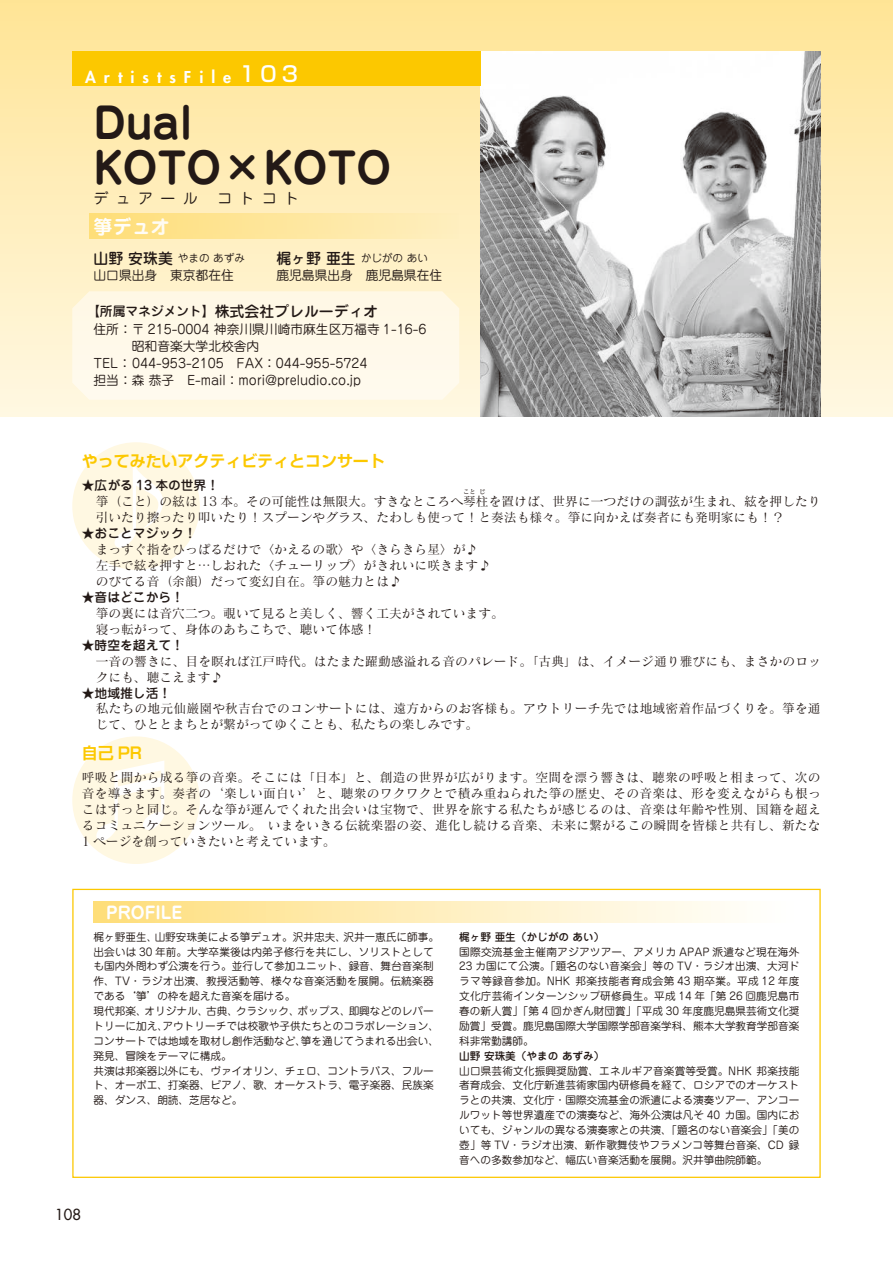
<style>
.page{position:relative;width:893px;height:1263px;background:#fff}
.page>*{position:absolute;margin:0;border:0;box-sizing:border-box;transform-origin:0 0}
.t1{font:700 42.45px/44.7px "Jun 501 Pro";color:#231916}
.t2{font:700 19.2px "Jun 501 Pro";color:#fff}
.t3{font:700 16.95px "Jun 501 Pro";color:#fff}
.t4{font:700 15.9px "Shin Go Pr 6 De";color:#fcc800}
.t5{font:800 15.9px "Futura Std";letter-spacing:.5em;color:#fff}
.t6{font:500 14.85px "Jun 34 Pro";color:#231916}
.t7{font:14.85px "Jun 201 Pro";letter-spacing:.5em;color:#231916}
.t8{font:500 14.85px "Futura Std";color:#231916}
.t9{font:12.75px/15.9px "Matisse Pro M";color:#231916}
.t10{font:12.75px/17px "Jun 201 Pro";color:#231916}
.t11{font:500 12.75px "Jun 34 Pro";color:#231916}
.t12{font:10.65px/14.9px "Jun 201 Pro";color:#231916;text-align:justify}
.t13{font:500 10.65px "Jun 34 Pro";color:#231916}
.t14{font:6.45px "Matisse Pro M";color:#231916}
.s1{font-family:"Shin Go Pr 6";font-weight:500;font-size:21.3px}
.s2{font-family:"Jun 34 Pro";font-weight:500;font-size:14.85px}
.s3{font-size:12.75px}
</style>
<div class="page">
<div style="left:0;top:0;width:893px;height:417px;background:linear-gradient(to bottom,#ffe496,#fff8e3)"></div>
<div style="left:72px;top:442px;width:128px;height:128px;background:#fff8e2;border-radius:50%"></div>
<svg style="left:115px;top:464px;width:48px;height:84px"></svg>
<div style="left:72px;top:736px;width:128px;height:128px;background:#fff8e2;border-radius:50%"></div>
<svg style="left:96px;top:761px;width:68px;height:80px"></svg>
<img style="left:480px;top:51px;width:341px;height:366px">
<div style="left:94px;top:901px;width:705px;height:22px;background:linear-gradient(to right,#fede7c,#fff)"></div>
<div style="left:72px;top:291px;width:387px;height:109px;background:#fff9e9"></div>
<div style="left:89px;top:214px;width:370px;height:25px;background:linear-gradient(to right,#fede77,#feeebf)"></div>
<div style="left:72px;top:51px;width:408px;height:34px;background:#fcc800"></div>
<h3 class="t5" style="left:85px;top:67px;width:215px">ArtistsFile<span class="s1">103</span></h3>
<h1 class="t1" style="left:94px;top:97px;width:299px">Dual<br>KOTO×KOTO</h1>
<h3 class="t7" style="left:94px;top:187px;width:106px">デュアール</h3>
<h3 class="t7" style="left:218px;top:187px;width:83px">コトコト</h3>
<h2 class="t2" style="left:94px;top:211px;width:78px">箏デュオ</h2>
<p class="t12" style="left:94px;top:250px;width:153px"><span class="s2">山野 安珠美</span> やまの あずみ</p>
<p class="t10" style="left:94px;top:265px;width:142px">山口県出身　東京都在住</p>
<p class="t12" style="left:276px;top:250px;width:153px"><span class="s2">梶ヶ野 亜生</span> かじがの あい</p>
<p class="t10" style="left:276px;top:265px;width:167px">鹿児島県出身　鹿児島県在住</p>
<h3 class="t6" style="left:87px;top:300px;width:293px"><span class="s3">【所属マネジメント】</span>株式会社プレルーディオ</h3>
<p class="t10" style="left:94px;top:320px;width:334px">住所：〒 215-0004 神奈川県川崎市麻生区万福寺 1-16-6　　　昭和音楽大学北校舎内<br>TEL： 044-953-2105　FAX：044-955-5724<br>担当：森 恭子　E-mail：mori@preludio.co.jp</p>
<h3 class="t4" style="left:82px;top:447px;width:304px">やってみたいアクティビティとコンサート</h3>
<p class="t11" style="left:82px;top:475px;width:139px">★広がる 13 本の世界！</p>
<p class="t9" style="left:96px;top:493px;width:726px">箏（こと）の絃は 13 本。その可能性は無限大。すきなところへ琴柱を置けば、世界に一つだけの調弦が生まれ、絃を押したり</p>
<p class="t14" style="left:463px;top:488px;width:14px">こと</p>
<p class="t14" style="left:479px;top:488px;width:8px">じ</p>
<p class="t9" style="left:96px;top:509px;width:690px">引いたり擦ったり叩いたり！スプーンやグラス、たわしも使って！と奏法も様々。箏に向かえば奏者にも発明家にも！？</p>
<p class="t11" style="left:82px;top:523px;width:116px">★おことマジック！</p>
<p class="t9" style="left:96px;top:541px;width:397px">まっすぐ指をひっぱるだけで〈かえるの歌〉や〈きらきら星〉が♪左手で絃を押すと…しおれた〈チューリップ〉がきれいに咲きます♪のびてる音（余韻）だって変幻自在。箏の魅力とは♪</p>
<p class="t11" style="left:82px;top:587px;width:104px">★音はどこから！</p>
<p class="t9" style="left:96px;top:605px;width:410px">箏の裏には音穴二つ。覗いて見ると美しく、響く工夫がされています。寝っ転がって、身体のあちこちで、聴いて体感！</p>
<p class="t11" style="left:82px;top:635px;width:104px">★時空を超えて！</p>
<p class="t9" style="left:96px;top:653px;width:727px">一音の響きに、目を瞑れば江戸時代。はたまた躍動感溢れる音のパレード。「古典」は、イメージ通り雅びにも、まさかのロックにも、聴こえます♪</p>
<p class="t11" style="left:82px;top:683px;width:91px">★地域推し活！</p>
<p class="t9" style="left:96px;top:700px;width:726px">私たちの地元仙巌園や秋吉台でのコンサートには、遠方からのお客様も。アウトリーチ先では地域密着作品づくりを。箏を通じて、ひととまちとが繋がってゆくことも、私たちの楽しみです。</p>
<h3 class="t4" style="left:82px;top:739px;width:62px">自己 PR</h3>
<p class="t9" style="left:82px;top:769px;width:740px;text-align:justify">呼吸と間から成る箏の音楽。そこには「日本」と、創造の世界が広がります。空間を漂う響きは、聴衆の呼吸と相まって、次の音を導きます。奏者の‘楽しい面白い’と、聴衆のワクワクとで積み重ねられた箏の歴史、その音楽は、形を変えながらも根っこはずっと同じ。そんな箏が運んでくれた出会いは宝物で、世界を旅する私たちが感じるのは、音楽は年齢や性別、国籍を超えるコミュニケーションツール。いまをいきる伝統楽器の姿、進化し続ける音楽、未来に繋がるこの瞬間を皆様と共有し、新たな1 ページを創っていきたいと考えています。</p>
<h3 class="t3" style="left:106px;top:899px;width:77px">PROFILE</h3>
<p class="t12" style="left:94px;top:928px;width:347px;text-align:left">梶ヶ野亜生、山野安珠美による箏デュオ。沢井忠夫、沢井一恵氏に師事。出会いは 30 年前。大学卒業後は内弟子修行を共にし、ソリストとしても国内外問わず公演を行う。並行して参加ユニット、録音、舞台音楽制作、TV・ラジオ出演、教授活動等、様々な音楽活動を展開。伝統楽器である‘箏’の枠を超えた音楽を届ける。<br>現代邦楽、オリジナル、古典、クラシック、ポップス、即興などのレパートリーに加え、アウトリーチでは校歌や子供たちとのコラボレーション、コンサートでは地域を取材し創作活動など、箏を通じてうまれる出会い、発見、冒険をテーマに構成。<br>共演は邦楽器以外にも、ヴァイオリン、チェロ、コントラバス、フルート、オーボエ、打楽器、ピアノ、歌、オーケストラ、電子楽器、民族楽器、ダンス、朗読、芝居など。</p>
<p class="t13" style="left:459px;top:928px;width:147px">梶ヶ野 亜生（かじがの あい）</p>
<p class="t12" style="left:459px;top:943px;width:342px">国際交流基金主催南アジアツアー、アメリカ APAP 派遣など現在海外23 カ国にて公演。「題名のない音楽会」等の TV・ラジオ出演、大河ドラマ等録音参加。NHK 邦楽技能者育成会第 43 期卒業。平成 12 年度文化庁芸術インターンシップ研修員生。平成 14 年「第 26 回鹿児島市春の新人賞」「第 4 回かぎん財団賞」「平成 30 年度鹿児島県芸術文化奨励賞」受賞。鹿児島国際大学国際学部音楽学科、熊本大学教育学部音楽科非常勤講師。</p>
<p class="t13" style="left:459px;top:1047px;width:147px">山野 安珠美（やまの あずみ）</p>
<p class="t12" style="left:459px;top:1062px;width:342px">山口県芸術文化振興奨励賞、エネルギア音楽賞等受賞。NHK 邦楽技能者育成会、文化庁新進芸術家国内研修員を経て、ロシアでのオーケストラとの共演、文化庁・国際交流基金の派遣による演奏ツアー、アンコールワット等世界遺産での演奏など、海外公演は凡そ 40 カ国。国内においても、ジャンルの異なる演奏家との共演、「題名のない音楽会」「美の壺」等 TV・ラジオ出演、新作歌舞伎やフラメンコ等舞台音楽、CD 録音への多数参加など、幅広い音楽活動を展開。沢井箏曲院師範。</p>
<h3 class="t8" style="left:55px;top:1205px;width:27px">108</h3>
</div>
